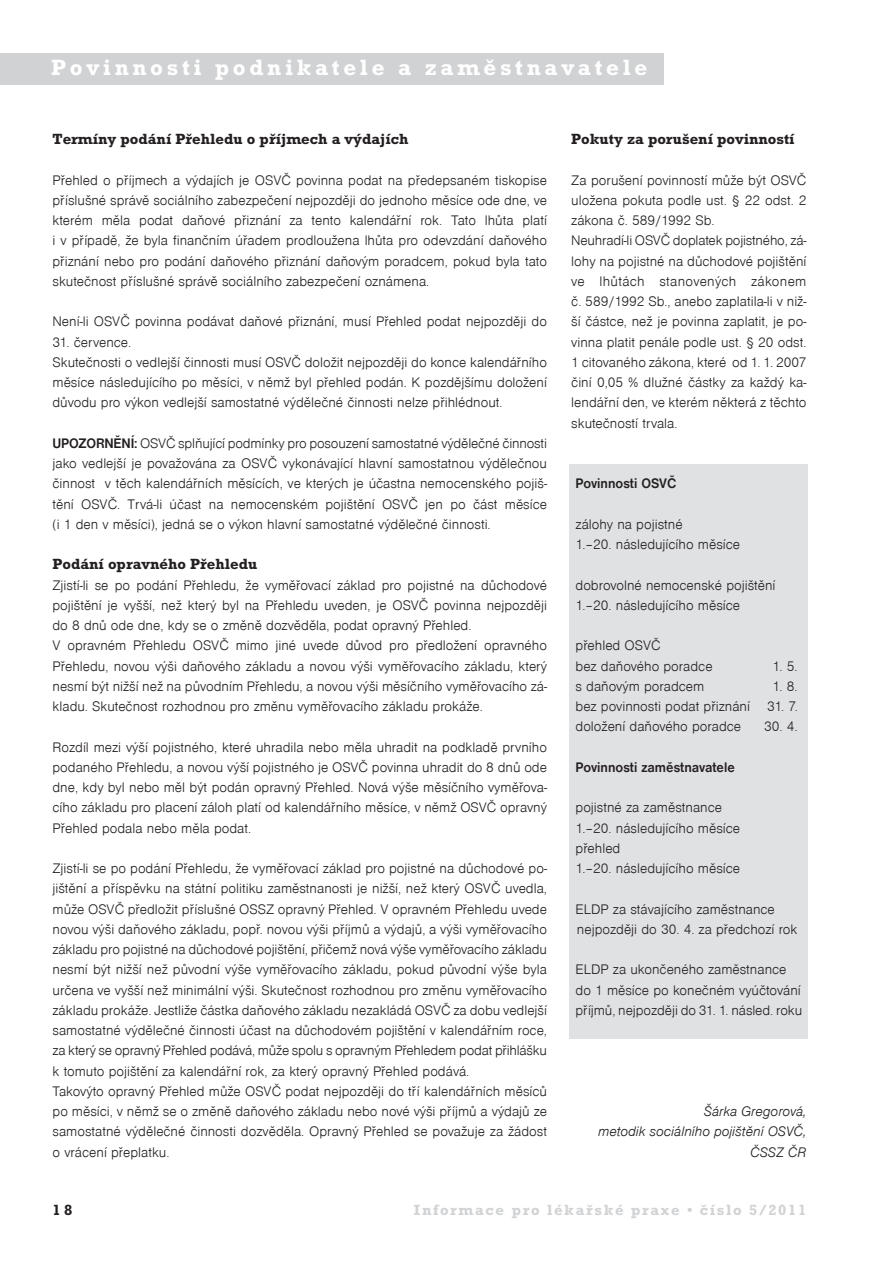
<style>
.page{position:relative;width:893px;height:1263px;background:#fff}
.page>*{position:absolute;margin:0;border:0;box-sizing:border-box;transform-origin:0 0}
.t1{font:700 22.5px "Rockwell CE";letter-spacing:.165em;color:#fff}
.t2{font:700 15px "Rockwell CE";color:#231f20}
.t3{font:700 15px "Rockwell CE";letter-spacing:.11em;color:#d1d2d4}
.t4{font:300 14.25px/20.2px "Nimbus Sans DCE";color:#231f20}
.t5{font:italic 300 14.25px/20.2px "Nimbus Sans DCE";color:#231f20;text-align:right}
.t6{font:700 14.25px "Nimbus Sans DCE";color:#231f20;scale:.94 1}
.s1{font-weight:700}
</style>
<div class="page">
<div style="left:570px;top:464px;width:238px;height:575px;background:#e0e1e3"></div>
<div style="left:0;top:53px;width:664px;height:32px;background:#d1d2d4"></div>
<h1 class="t1" style="left:51px;top:60px;width:598px">Povinnosti podnikatele a zamûstnavatele</h1>
<p class="t2" style="left:53px;top:134px;width:358px">Termíny podání Pfiehledu o pfiíjmech a v˘dajích</p>
<p class="t4" style="left:53px;top:169px;width:496px;text-align:justify">Přehled o příjmech a výdajích je OSVČ povinna podat na předepsaném tiskopise příslušné správě sociálního zabezpečení nejpozději do jednoho měsíce ode dne, ve kterém měla podat daňové přiznání za tento kalendářní rok. Tato lhůta platí i v případě, že byla finančním úřadem prodloužena lhůta pro odevzdání daňového přiznání nebo pro podání daňového přiznání daňovým poradcem, pokud byla tato skutečnost příslušné správě sociálního zabezpečení oznámena.</p>
<p class="t4" style="left:53px;top:311px;width:496px">Není-li OSVČ povinna podávat daňové přiznání, musí Přehled podat nejpozději do</p>
<p class="t4" style="left:53px;top:331px;width:496px">31. července.<br>Skutečnosti o vedlejší činnosti musí OSVČ doložit nejpozději do konce kalendářního měsíce následujícího po měsíci, v němž byl přehled podán. K pozdějšímu doložení důvodu pro výkon vedlejší samostatné výdělečné činnosti nelze přihlédnout.</p>
<p class="t4" style="left:53px;top:433px;width:496px;text-align:justify"><span class="s1">UPOZORNĚNÍ:</span> OSVČ splňující podmínky pro posouzení samostatné výdělečné činnosti jako vedlejší je považována za OSVČ vykonávající hlavní samostatnou výdělečnou činnost v těch kalendářních měsících, ve kterých je účastna nemocenského pojiš&shy;tění OSVČ. Trvá-li účast na nemocenském pojištění OSVČ jen po část měsíce (i 1 den v měsíci), jedná se o výkon hlavní samostatné výdělečné činnosti.</p>
<p class="t2" style="left:53px;top:559px;width:206px">Podání opravného Pfiehledu</p>
<p class="t4" style="left:53px;top:574px;width:496px">Zjistí-li se po podání Přehledu, že vyměřovací základ pro pojistné na důchodové pojištění je vyšší, než který byl na Přehledu uveden, je OSVČ povinna nejpozději do 8 dnů ode dne, kdy se o změně dozvěděla, podat opravný Přehled.<br>V opravném Přehledu OSVČ mimo jiné uvede důvod pro předložení opravného Přehledu, novou výši daňového základu a novou výši vyměřovacího základu, který nesmí být nižší než na původním Přehledu, a novou výši měsíčního vyměřovacího zá&shy;kladu. Skutečnost rozhodnou pro změnu vyměřovacího základu prokáže.</p>
<p class="t4" style="left:53px;top:736px;width:496px;text-align:justify">Rozdíl mezi výší pojistného, které uhradila nebo měla uhradit na podkladě prvního podaného Přehledu, a novou výší pojistného je OSVČ povinna uhradit do 8 dnů ode dne, kdy byl nebo měl být podán opravný Přehled. Nová výše měsíčního vyměřova&shy;cího základu pro placení záloh platí od kalendářního měsíce, v němž OSVČ opravný Přehled podala nebo měla podat.</p>
<p class="t4" style="left:53px;top:858px;width:496px">Zjistí-li se po podání Přehledu, že vyměřovací základ pro pojistné na důchodové po&shy;jištění a příspěvku na státní politiku zaměstnanosti je nižší, než který OSVČ uvedla, může OSVČ předložit příslušné OSSZ opravný Přehled. V opravném Přehledu uvede novou výši daňového základu, popř. novou výši příjmů a výdajů, a výši vyměřovacího základu pro pojistné na důchodové pojištění, přičemž nová výše vyměřovacího základu nesmí být nižší než původní výše vyměřovacího základu, pokud původní výše byla určena ve vyšší než minimální výši. Skutečnost rozhodnou pro změnu vyměřovacího základu prokáže. Jestliže částka daňového základu nezakládá OSVČ za dobu vedlejší samostatné výdělečné činnosti účast na důchodovém pojištění v kalendářním roce, za který se opravný Přehled podává, může spolu s opravným Přehledem podat přihlášku k tomuto pojištění za kalendářní rok, za který opravný Přehled podává.<br>Takovýto opravný Přehled může OSVČ podat nejpozději do tří kalendářních měsíců po měsíci, v němž se o změně daňového základu nebo nové výši příjmů a výdajů ze samostatné výdělečné činnosti dozvěděla. Opravný Přehled se považuje za žádost o vrácení přeplatku.</p>
<p class="t2" style="left:571px;top:134px;width:225px">Pokuty za poru‰ení povinností</p>
<p class="t4" style="left:571px;top:169px;width:237px">Za porušení povinností může být OSVČ uložena pokuta podle ust. § 22 odst. 2 zákona č. 589/1992 Sb.<br>Neuhradí-li OSVČ doplatek pojistného, zá&shy;lohy na pojistné na důchodové pojištění ve lhůtách stanovených zákonem č. 589/1992 Sb., anebo zaplatila-li v niž&shy;ší částce, než je povinna zaplatit, je po&shy;vinna platit penále podle ust. § 20 odst.<br>1 citovaného zákona, které od 1. 1. 2007 činí 0,05 % dlužné částky za každý ka&shy;lendářní den, ve kterém některá z těchto skutečností trvala.</p>
<p class="t6" style="left:576px;top:475px;width:109px">Povinnosti OSVČ</p>
<p class="t4" style="left:576px;top:514px;width:166px">zálohy na pojistné<br>1.–20. následujícího měsíce</p>
<p class="t4" style="left:576px;top:574px;width:202px">dobrovolné nemocenské pojištění<br>1.–20. následujícího měsíce</p>
<p class="t4" style="left:576px;top:635px;width:139px">přehled OSVČ<br>bez daňového poradce</p>
<p class="t4" style="left:772px;top:655px;width:26px">1. 5.</p>
<p class="t4" style="left:576px;top:676px;width:130px">s daňovým poradcem</p>
<p class="t4" style="left:576px;top:676px;width:224px;text-align:justify;text-indent:197px">1. 8. bez povinnosti podat přiznání 31. 7. doložení daňového poradce</p>
<p class="t4" style="left:764px;top:716px;width:35px">30. 4.</p>
<p class="t6" style="left:576px;top:758px;width:171px">Povinnosti zaměstnavatele</p>
<p class="t4" style="left:576px;top:797px;width:166px">pojistné za zaměstnance<br>1.–20. následujícího měsíce přehled<br>1.–20. následujícího měsíce</p>
<p class="t4" style="left:576px;top:898px;width:223px">ELDP za stávajícího zaměstnance nejpozději do 30. 4. za předchozí rok</p>
<p class="t4" style="left:576px;top:959px;width:228px">ELDP za ukončeného zaměstnance do 1 měsíce po konečném vyúčtování příjmů, nejpozději do 31. 1. násled. roku</p>
<p class="t5" style="left:598px;top:1101px;width:210px">Šárka Gregorová,<br>metodik sociálního pojištění OSVČ,<br>ČSSZ ČR</p>
<p class="t2" style="left:53px;top:1204px;width:21px">18</p>
<p class="t3" style="left:414px;top:1204px;width:394px">Informace pro lékafiské praxe • ãíslo 5/2011</p>
</div>
